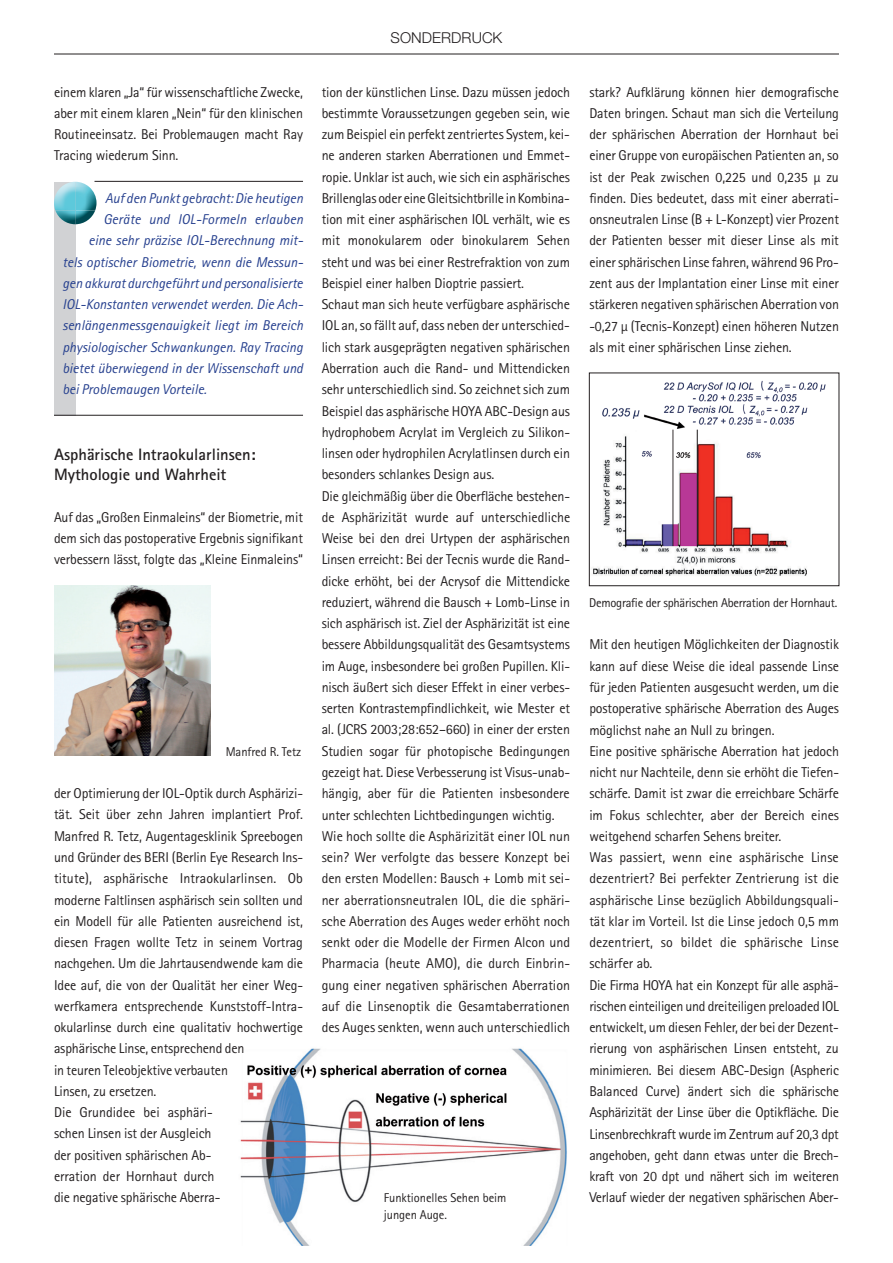
<style>
.page{position:relative;width:893px;height:1263px;background:#fff}
.page>*{position:absolute;margin:0;border:0;box-sizing:border-box;transform-origin:0 0}
.t1{font:700 16.5px/19.5px "Rotis Sans Serif Std";color:#231f20}
.t2{font:300 15px "Helvetica Neue LT Std";letter-spacing:.005em;color:#231f20}
.t3{font:14.25px/21.3px "Rotis Sans Serif Std";letter-spacing:-.01em;color:#231f20;text-align:justify}
.t4{font:italic 14.25px "Rotis Sans Serif Std";color:#253f8e}
.t5{font:12.75px/17.2px "Rotis Sans Serif Std";letter-spacing:-.02em;color:#231f20}
</style>
<div class="page">
<hr style="left:54px;top:54px;width:785px;height:1px;background:#231f20">
<div style="left:54px;top:182px;width:21px;height:233px;background:#d1d2d4"></div>
<img style="left:62px;top:182px;width:27px;height:5px">
<img style="left:55px;top:210px;width:40px;height:14px">
<img style="left:54px;top:187px;width:43px;height:23px">
<img style="left:240px;top:1048px;width:327px;height:198px">
<hr style="left:94px;top:181px;width:209px;height:1px;background:#231f20">
<hr style="left:54px;top:415px;width:249px;height:1px;background:#231f20">
<img style="left:54px;top:585px;width:157px;height:171px">
<img style="left:593px;top:380px;width:233px;height:196px">
<div style="left:589px;top:373px;width:250px;height:213px;border:1px solid #231f20"></div>
<p class="t3" style="left:54px;top:81px;width:251px">einem klaren „Ja“ für wissenschaftliche Zwecke, aber mit einem klaren „Nein“ für den klinischen Routineeinsatz. Bei Problemaugen macht Ray Tracing wiederum Sinn.</p>
<p class="t4" style="left:105px;top:190px;width:199px">Auf den Punkt gebracht: Die heutigen</p>
<p class="t4" style="left:104px;top:211px;width:201px">Geräte und IOL-Formeln erlauben</p>
<p class="t4" style="left:89px;top:232px;width:216px">eine sehr präzise IOL-Berechnung mit-</p>
<p class="t4" style="left:63px;top:253px;width:242px">tels optischer Biometrie, wenn die Messun-</p>
<p class="t4" style="left:63px;top:275px;width:242px">gen akkurat durchgeführt und personalisierte</p>
<p class="t4" style="left:63px;top:296px;width:242px">IOL-Konstanten verwendet werden. Die Ach-</p>
<p class="t4" style="left:63px;top:317px;width:242px">senlängenmessgenauigkeit liegt im Bereich</p>
<p class="t4" style="left:63px;top:338px;width:242px">physiologischer Schwankungen. Ray Tracing</p>
<p class="t4" style="left:63px;top:360px;width:242px">bietet überwiegend in der Wissenschaft und</p>
<p class="t4" style="left:63px;top:381px;width:146px">bei Problemaugen Vorteile.</p>
<p class="t1" style="left:54px;top:445px;width:203px">Asphärische Intraokularlinsen:<br>Mythologie und Wahrheit</p>
<p class="t3" style="left:54px;top:506px;width:251px">Auf das „Großen Einmaleins“ der Biometrie, mit dem sich das postoperative Ergebnis signifikant verbessern lässt, folgte das „Kleine Einmaleins“</p>
<p class="t5" style="left:226px;top:743px;width:77px">Manfred R. Tetz</p>
<p class="t3" style="left:54px;top:783px;width:251px;text-align:left">der Optimierung der IOL-Optik durch Asphärizi&shy;tät. Seit über zehn Jahren implantiert Prof.<br>Manfred R. Tetz, Augentagesklinik Spreebogen und Gründer des BERI (Berlin Eye Research Ins&shy;titute), asphärische Intraokularlinsen. Ob moderne Faltlinsen asphärisch sein sollten und ein Modell für alle Patienten ausreichend ist, diesen Fragen wollte Tetz in seinem Vortrag nachgehen. Um die Jahrtausendwende kam die Idee auf, die von der Qualität her einer Weg&shy;werfkamera entsprechende Kunststoff-Intra&shy;okularlinse durch eine qualitativ hochwertige asphärische Linse, entsprechend den<br>in teuren Teleobjektive verbauten<br>Linsen, zu ersetzen.<br>Die Grundidee bei asphäri-<br>schen Linsen ist der Ausgleich<br>der positiven sphärischen Ab-<br>erration der Hornhaut durch<br>die negative sphärische Aberra-</p>
<p class="t2" style="left:391px;top:28px;width:113px">SONDERDRUCK</p>
<p class="t3" style="left:322px;top:81px;width:250px;text-align:left">tion der künstlichen Linse. Dazu müssen jedoch bestimmte Voraussetzungen gegeben sein, wie zum Beispiel ein perfekt zentriertes System, kei&shy;ne anderen starken Aberrationen und Emmet&shy;ropie. Unklar ist auch, wie sich ein asphärisches Brillenglas oder eine Gleitsichtbrille in Kombina&shy;tion mit einer asphärischen IOL verhält, wie es mit monokularem oder binokularem Sehen steht und was bei einer Restrefraktion von zum Beispiel einer halben Dioptrie passiert.<br>Schaut man sich heute verfügbare asphärische IOL an, so fällt auf, dass neben der unterschied&shy;lich stark ausgeprägten negativen sphärischen Aberration auch die Rand- und Mittendicken sehr unterschiedlich sind. So zeichnet sich zum Beispiel das asphärische HOYA ABC-Design aus hydrophobem Acrylat im Vergleich zu Silikon&shy;linsen oder hydrophilen Acrylatlinsen durch ein besonders schlankes Design aus.<br>Die gleichmäßig über die Oberfläche bestehen&shy;de Asphärizität wurde auf unterschiedliche Weise bei den drei Urtypen der asphärischen Linsen erreicht: Bei der Tecnis wurde die Rand&shy;dicke erhöht, bei der Acrysof die Mittendicke reduziert, während die Bausch + Lomb-Linse in sich asphärisch ist. Ziel der Asphärizität ist eine bessere Abbildungsqualität des Gesamtsystems im Auge, insbesondere bei großen Pupillen. Kli&shy;nisch äußert sich dieser Effekt in einer verbes&shy;serten Kontrastempfindlichkeit, wie Mester et al. (JCRS 2003;28:652–660) in einer der ersten Studien sogar für photopische Bedingungen gezeigt hat. Diese Verbesserung ist Visus-unab&shy;hängig, aber für die Patienten insbesondere unter schlechten Lichtbedingungen wichtig.<br>Wie hoch sollte die Asphärizität einer IOL nun sein? Wer verfolgte das bessere Konzept bei den ersten Modellen: Bausch + Lomb mit sei&shy;ner aberrationsneutralen IOL, die die sphäri&shy;sche Aberration des Auges weder erhöht noch senkt oder die Modelle der Firmen Alcon und Pharmacia (heute AMO), die durch Einbrin&shy;gung einer negativen sphärischen Aberration auf die Linsenoptik die Gesamtaberrationen des Auges senkten, wenn auch unterschiedlich</p>
<p class="t3" style="left:589px;top:81px;width:251px">stark? Aufklärung können hier demografische Daten bringen. Schaut man sich die Verteilung der sphärischen Aberration der Hornhaut bei einer Gruppe von europäischen Patienten an, so ist der Peak zwischen 0,225 und 0,235 µ zu finden. Dies bedeutet, dass mit einer aberrati&shy;onsneutralen Linse (B + L-Konzept) vier Prozent der Patienten besser mit dieser Linse als mit einer sphärischen Linse fahren, während 96 Pro&shy;zent aus der Implantation einer Linse mit einer stärkeren negativen sphärischen Aberration von -0,27 µ (Tecnis-Konzept) einen höheren Nutzen als mit einer sphärischen Linse ziehen.</p>
<p class="t5" style="left:589px;top:594px;width:250px">Demografie der sphärischen Aberration der Hornhaut.</p>
<p class="t3" style="left:589px;top:634px;width:251px;text-align:left">Mit den heutigen Möglichkeiten der Diagnostik kann auf diese Weise die ideal passende Linse für jeden Patienten ausgesucht werden, um die postoperative sphärische Aberration des Auges möglichst nahe an Null zu bringen.<br>Eine positive sphärische Aberration hat jedoch nicht nur Nachteile, denn sie erhöht die Tiefen&shy;schärfe. Damit ist zwar die erreichbare Schärfe im Fokus schlechter, aber der Bereich eines weitgehend scharfen Sehens breiter.<br>Was passiert, wenn eine asphärische Linse dezentriert? Bei perfekter Zentrierung ist die asphärische Linse bezüglich Abbildungsquali&shy;tät klar im Vorteil. Ist die Linse jedoch 0,5 mm dezentriert, so bildet die sphärische Linse schärfer ab.<br>Die Firma HOYA hat ein Konzept für alle asphä&shy;rischen einteiligen und dreiteiligen preloaded IOL entwickelt, um diesen Fehler, der bei der Dezent&shy;rierung von asphärischen Linsen entsteht, zu minimieren. Bei diesem ABC-Design (Aspheric Balanced Curve) ändert sich die sphärische Asphärizität der Linse über die Optikfläche. Die Linsenbrechkraft wurde im Zentrum auf 20,3 dpt angehoben, geht dann etwas unter die Brech&shy;kraft von 20 dpt und nähert sich im weiteren Verlauf wieder der negativen sphärischen Aber-</p>
<p class="t5" style="left:384px;top:1189px;width:124px">Funktionelles Sehen beim jungen Auge.</p>
</div>
